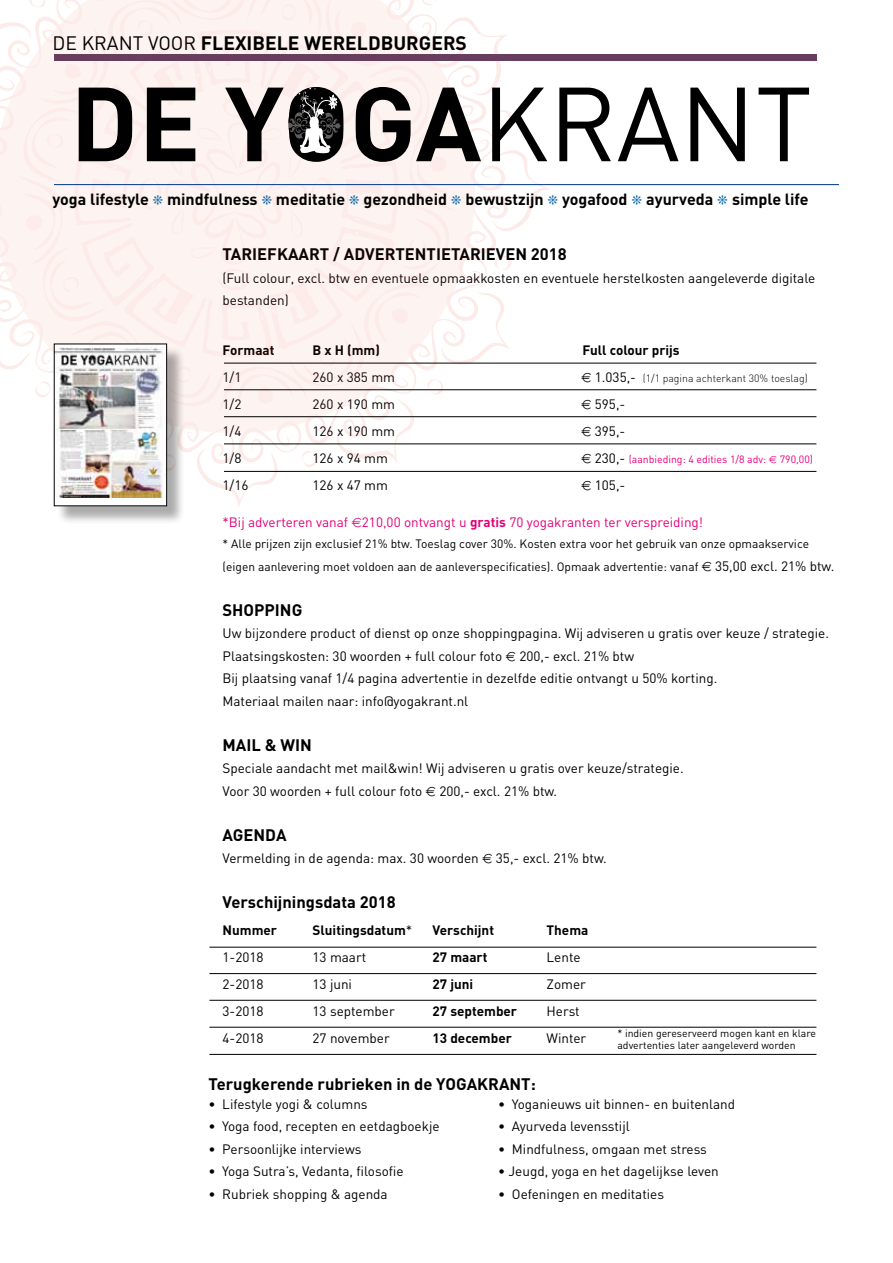
<style>
.page{position:relative;width:893px;height:1263px;background:#fff}
.page>*{position:absolute;margin:0;border:0;box-sizing:border-box;transform-origin:0 0}
.t1{font:700 103.35px "DIN";color:#000}
.t2{font:700 19.2px "DIN";color:#000}
.t3{font:19.2px "DIN";color:#000}
.t4{font:700 16.5px "DIN";color:#000}
.t5{font:700 16.05px "DIN";color:#000}
.t6{font:13.5px/22.5px "DIN";color:#000}
.t7{font:700 13.5px "DIN";color:#000}
.t8{font:13.5px "DIN";color:#e2007a}
.t9{font:12px/22.5px "DIN";color:#000}
.t10{font:10.5px/12.6px "DIN";color:#000}
.t11{font:10.5px "DIN";color:#e2007a}
.t12{font:300 10.5px "DIN";color:#000}
.s1{font-weight:400}
.s2{color:#0065a6}
.s3{font-family:"Euro Logo";font-weight:400;font-size:13.5px}
.s4{font-weight:400;font-size:13.5px}
.s5{font-family:"Euro Logo"}
.s6{font-family:"Euro Logo";font-size:13.5px;color:#000}
.s7{font-size:13.5px;color:#000}
.s8{font-weight:700}
.s9{font-family:"Euro Logo";font-size:13.5px}
.s10{font-size:13.5px}
</style>
<div class="page">
<hr style="left:209px;top:947px;width:607px;height:1px;background:#000">
<hr style="left:209px;top:973px;width:607px;height:1px;background:#000">
<hr style="left:209px;top:1000px;width:607px;height:1px;background:#000">
<hr style="left:209px;top:1027px;width:607px;height:1px;background:#000">
<hr style="left:209px;top:1054px;width:607px;height:1px;background:#000">
<div style="left:56px;top:346px;width:129px;height:179px;background:#000;opacity:.33"></div>
<svg style="left:0;top:0;width:551px;height:508px"></svg>
<div style="left:54px;top:54px;width:762px;height:7px;background:#683e5f"></div>
<hr style="left:54px;top:184px;width:785px;height:1px;background:#003882">
<hr style="left:224px;top:363px;width:592px;height:1px;background:#000">
<hr style="left:224px;top:389px;width:592px;height:1px;background:#000">
<hr style="left:224px;top:416px;width:592px;height:1px;background:#000">
<hr style="left:224px;top:444px;width:592px;height:1px;background:#000">
<hr style="left:224px;top:471px;width:592px;height:1px;background:#000">
<h2 class="t3" style="left:52px;top:31px;width:108px">de krant voo</h2>
<h2 class="t2" style="left:183px;top:30px;width:283px"><span class="s1">r</span> flexibele wereldburgers</h2>
<h1 class="t1" style="left:70px;top:56px;width:721px">de yoga<span class="s1">krant</span></h1>
<p class="t5" style="left:52px;top:189px;width:757px">yoga lifestyle <span class="s2">•</span> mindfulness <span class="s2">•</span> meditatie <span class="s2">•</span> gezondheid <span class="s2">•</span> bewustzijn <span class="s2">•</span> yogafood <span class="s2">•</span> ayurveda <span class="s2">•</span> simple life</p>
<p class="t4" style="left:223px;top:244px;width:346px">Tariefkaart / Advertentietarieven 2018</p>
<p class="t6" style="left:223px;top:266px;width:594px">(Full colour, excl. btw en eventuele opmaakkosten en eventuele herstelkosten aangeleverde digitale bestanden)</p>
<p class="t7" style="left:223px;top:341px;width:53px">Formaat</p>
<p class="t7" style="left:313px;top:341px;width:76px">B x H (mm) F</p>
<p class="t7" style="left:590px;top:341px;width:91px">ull colour prijs</p>
<p class="t6" style="left:223px;top:365px;width:20px">1/1</p>
<p class="t6" style="left:313px;top:365px;width:84px">260 x 385 mm</p>
<p class="t12" style="left:581px;top:372px;width:228px"><span class="s3">t</span> <span class="s4">1.035,-</span> (1/1 pagina achterkant 30% toeslag)</p>
<p class="t6" style="left:223px;top:392px;width:20px">1/2</p>
<p class="t6" style="left:313px;top:392px;width:84px">260 x 190 mm</p>
<p class="t6" style="left:581px;top:392px;width:46px"><span class="s5">t</span> 595,-</p>
<p class="t6" style="left:223px;top:419px;width:20px">1/4</p>
<p class="t6" style="left:313px;top:419px;width:84px">126 x 190 mm</p>
<p class="t6" style="left:581px;top:419px;width:46px"><span class="s5">t</span> 395,-</p>
<p class="t6" style="left:223px;top:446px;width:20px">1/8</p>
<p class="t6" style="left:313px;top:446px;width:77px">126 x 94 mm</p>
<p class="t11" style="left:581px;top:452px;width:233px"><span class="s6">t</span> <span class="s7">230,-</span> (aanbieding: 4 edities 1/8 adv: <span class="s5">t</span> 790,00)</p>
<p class="t6" style="left:223px;top:473px;width:27px">1/16</p>
<p class="t6" style="left:313px;top:473px;width:77px">126 x 47 mm</p>
<p class="t6" style="left:581px;top:473px;width:46px"><span class="s5">t</span> 105,-</p>
<p class="t8" style="left:223px;top:514px;width:482px">*Bij adverteren vanaf <span class="s5">t</span>210,00 ontvangt u <span class="s8">gratis</span> 70 yogakranten ter verspreiding!</p>
<p class="t9" style="left:223px;top:532px;width:613px">* Alle prijzen zijn exclusief 21% btw. Toeslag cover 30%. Kosten extra voor het gebruik van onze opmaakservice (eigen aanlevering moet voldoen aan de aanleverspecificaties). Opmaak advertentie: vanaf <span class="s9">t</span> <span class="s10">35,00 excl. 21% btw.</span></p>
<p class="t4" style="left:223px;top:599px;width:81px">SHOPPING</p>
<p class="t6" style="left:223px;top:622px;width:608px">Uw bijzondere product of dienst op onze shoppingpagina. Wij adviseren u gratis over keuze / strategie.<br>Plaatsingskosten: 30 woorden + full colour foto <span class="s5">t</span> 200,- excl. 21% btw<br>Bij plaatsing vanaf 1/4 pagina advertentie in dezelfde editie ontvangt u 50% korting.<br>Materiaal mailen naar: info@yogakrant.nl</p>
<p class="t4" style="left:223px;top:734px;width:81px">MAI L &amp; WIN</p>
<p class="t6" style="left:223px;top:757px;width:463px">Speciale aandacht met mail&amp;win! Wij adviseren u gratis over keuze/strategie.<br>Voor 30 woorden + full colour foto <span class="s5">t</span> 200,- excl. 21% btw.</p>
<p class="t4" style="left:223px;top:824px;width:33px">AGENDA</p>
<p class="t6" style="left:223px;top:847px;width:386px">Vermelding in de agenda: max. 30 woorden <span class="s5">t</span> 35,- excl. 21% btw.</p>
<p class="t4" style="left:223px;top:892px;width:175px">Verschijningsdata 2018</p>
<p class="t7" style="left:223px;top:922px;width:56px">Nummer</p>
<p class="t7" style="left:313px;top:922px;width:183px">Sluitingsdatum<span class="s1">*</span> Verschijnt</p>
<p class="t7" style="left:547px;top:922px;width:43px">Thema</p>
<p class="t6" style="left:223px;top:946px;width:42px">1-2018</p>
<p class="t6" style="left:313px;top:946px;width:55px">13 maart</p>
<p class="t7" style="left:433px;top:949px;width:56px">27 maart</p>
<p class="t6" style="left:547px;top:946px;width:36px">Lente</p>
<p class="t6" style="left:223px;top:973px;width:42px">2-2018</p>
<p class="t6" style="left:313px;top:973px;width:41px">13 juni</p>
<p class="t7" style="left:433px;top:976px;width:42px">27 juni</p>
<p class="t6" style="left:547px;top:973px;width:41px">Zomer</p>
<p class="t6" style="left:223px;top:1000px;width:42px">3-2018</p>
<p class="t6" style="left:313px;top:1000px;width:84px">13 september</p>
<p class="t7" style="left:433px;top:1003px;width:86px">27 september</p>
<p class="t6" style="left:547px;top:1000px;width:35px">Herst</p>
<p class="t6" style="left:223px;top:1027px;width:42px">4-2018</p>
<p class="t6" style="left:313px;top:1027px;width:79px">27 november</p>
<p class="t7" style="left:433px;top:1030px;width:81px">13 december</p>
<p class="t6" style="left:547px;top:1027px;width:41px">Winter</p>
<p class="t10" style="left:617px;top:1026px;width:200px">* indien gereserveerd mogen kant en klare advertenties later aangeleverd worden</p>
<p class="t4" style="left:208px;top:1073px;width:270px">Terugkerende rubrieken in de YOGAKRAN</p>
<p class="t4" style="left:521px;top:1073px;width:16px">T:</p>
<p class="t6" style="left:208px;top:1092px;width:161px">• Lifestyle yogi &amp; columns</p>
<p class="t6" style="left:208px;top:1115px;width:233px">• Yoga food, recepten en eetdagboekje</p>
<p class="t6" style="left:208px;top:1137px;width:155px">• Persoonlijke interviews</p>
<p class="t6" style="left:208px;top:1160px;width:197px">• Yoga Sutra’s, Vedanta, filosofie</p>
<p class="t6" style="left:208px;top:1182px;width:181px">• Rubriek shopping &amp; agenda</p>
<p class="t6" style="left:498px;top:1092px;width:239px">• Yoganieuws uit binnen- en buitenland</p>
<p class="t6" style="left:498px;top:1115px;width:133px">• Ayurveda levensstijl</p>
<p class="t6" style="left:498px;top:1137px;width:210px">• Mindfulness, omgaan met stress</p>
<p class="t6" style="left:498px;top:1160px;width:222px">• Jeugd, yoga en het dagelijkse leven</p>
<p class="t6" style="left:498px;top:1182px;width:168px">• Oefeningen en meditaties</p>
</div>
